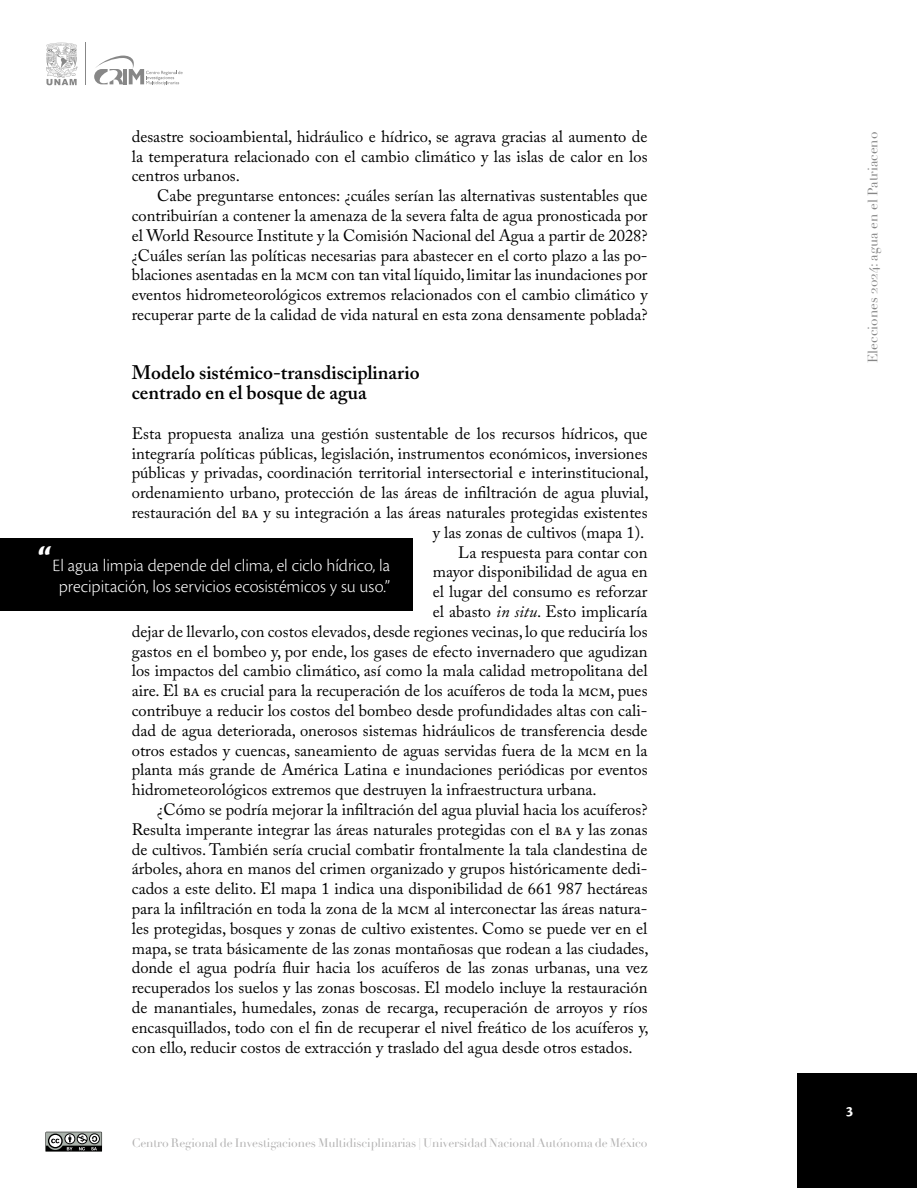
<style>
.page{position:relative;width:918px;height:1188px;background:#fff}
.page>*{position:absolute;margin:0;border:0;box-sizing:border-box;transform-origin:0 0}
.t1{font:600 19.5px/19.8px "Adobe Caslon Pro";color:#000}
.t2{font:300 18px/21.6px "Cronos Pro";color:#fff;text-align:right}
.t3{font:16.5px/19.8px "Adobe Caslon Pro";color:#000;text-align:justify}
.t4{font:700 15px "Cronos Pro";color:#fff}
.t5{font:13.5px "Didot";color:#878787}
.t6{font:12px "Didot";letter-spacing:-.01em;color:#b3b2b2}
.s1{font-style:italic}
.s2{font-weight:700;font-size:36px}
</style>
<div class="page">
<div style="left:798px;top:1073px;width:119px;height:115px;background:#000"></div>
<svg style="left:46px;top:43px;width:32px;height:42px"></svg>
<svg style="left:94px;top:56px;width:89px;height:29px"></svg>
<hr style="left:85px;top:43px;width:1px;height:42px;background:#878787">
<svg style="left:45px;top:1132px;width:57px;height:20px"></svg>
<div style="left:0;top:538px;width:412px;height:73px;background:#000"></div>
<p class="t3" style="left:132px;top:126px;width:517px">desastre socioambiental, hidráulico e hídrico, se agrava gracias al aumento de la temperatura relacionado con el cambio climático y las islas de calor en los centros urbanos.</p>
<p class="t3" style="left:132px;top:186px;width:517px;text-indent:26px">Cabe preguntarse entonces: ¿cuáles serían las alternativas sustentables que contribuirían a contener la amenaza de la severa falta de agua pronosticada por el World Resource Institute y la Comisión Nacional del Agua a partir de 2028? ¿Cuáles serían las políticas necesarias para abastecer en el corto plazo a las po&shy;blaciones asentadas en la mcm con tan vital líquido, limitar las inundaciones por eventos hidrometeorológicos extremos relacionados con el cambio climático y recuperar parte de la calidad de vida natural en esta zona densamente poblada?</p>
<p class="t1" style="left:132px;top:363px;width:289px">Modelo sistémico-transdisciplinario centrado en el bosque de agua</p>
<p class="t3" style="left:132px;top:423px;width:517px">Esta propuesta analiza una gestión sustentable de los recursos hídricos, que</p>
<p class="t3" style="left:132px;top:443px;width:517px">integraría políticas públicas, legislación, instrumentos económicos, inversiones</p>
<p class="t3" style="left:132px;top:463px;width:518px">públicas y privadas, coordinación territorial intersectorial e interinstitucional,</p>
<p class="t3" style="left:132px;top:483px;width:518px">ordenamiento urbano, protección de las áreas de infiltración de agua pluvial,</p>
<p class="t3" style="left:132px;top:502px;width:517px">restauración del ba y su integración a las áreas naturales protegidas existentes</p>
<p class="t3" style="left:433px;top:522px;width:213px">y las zonas de cultivos (mapa 1).</p>
<p class="t3" style="left:458px;top:542px;width:191px">La respuesta para contar con</p>
<p class="t3" style="left:433px;top:562px;width:216px">mayor disponibilidad de agua en</p>
<p class="t3" style="left:433px;top:582px;width:216px">el lugar del consumo es reforzar</p>
<p class="t3" style="left:433px;top:601px;width:216px">el abasto <span class="s1">in situ</span>. Esto implicaría</p>
<p class="t3" style="left:132px;top:621px;width:517px">dejar de llevarlo, con costos elevados, desde regiones vecinas, lo que reduciría los</p>
<p class="t3" style="left:132px;top:641px;width:517px">gastos en el bombeo y, por ende, los gases de efecto invernadero que agudizan</p>
<p class="t3" style="left:132px;top:661px;width:517px">los impactos del cambio climático, así como la mala calidad metropolitana del</p>
<p class="t3" style="left:132px;top:681px;width:517px">aire. El ba es crucial para la recuperación de los acuíferos de toda la mcm, pues</p>
<p class="t3" style="left:132px;top:700px;width:517px">contribuye a reducir los costos del bombeo desde profundidades altas con cali-</p>
<p class="t3" style="left:132px;top:720px;width:517px">dad de agua deteriorada, onerosos sistemas hidráulicos de transferencia desde</p>
<p class="t3" style="left:132px;top:740px;width:517px">otros estados y cuencas, saneamiento de aguas servidas fuera de la mcm en la</p>
<p class="t3" style="left:132px;top:760px;width:517px">planta más grande de América Latina e inundaciones periódicas por eventos</p>
<p class="t3" style="left:132px;top:780px;width:467px">hidrometeorológicos extremos que destruyen la infraestructura urbana.</p>
<p class="t3" style="left:157px;top:799px;width:492px">¿Cómo se podría mejorar la infiltración del agua pluvial hacia los acuíferos?</p>
<p class="t3" style="left:132px;top:819px;width:517px">Resulta imperante integrar las áreas naturales protegidas con el ba y las zonas</p>
<p class="t3" style="left:132px;top:839px;width:517px">de cultivos. También sería crucial combatir frontalmente la tala clandestina de</p>
<p class="t3" style="left:132px;top:859px;width:517px">árboles, ahora en manos del crimen organizado y grupos históricamente dedi-</p>
<p class="t3" style="left:132px;top:879px;width:517px">cados a este delito. El mapa 1 indica una disponibilidad de 661 987 hectáreas</p>
<p class="t3" style="left:132px;top:898px;width:517px">para la infiltración en toda la zona de la mcm al interconectar las áreas natura-</p>
<p class="t3" style="left:132px;top:918px;width:517px">les protegidas, bosques y zonas de cultivo existentes. Como se puede ver en el</p>
<p class="t3" style="left:132px;top:938px;width:518px">mapa, se trata básicamente de las zonas montañosas que rodean a las ciudades,</p>
<p class="t3" style="left:132px;top:958px;width:517px">donde el agua podría fluir hacia los acuíferos de las zonas urbanas, una vez</p>
<p class="t3" style="left:132px;top:978px;width:517px">recuperados los suelos y las zonas boscosas. El modelo incluye la restauración</p>
<p class="t3" style="left:132px;top:997px;width:517px">de manantiales, humedales, zonas de recarga, recuperación de arroyos y ríos</p>
<p class="t3" style="left:132px;top:1017px;width:518px">encasquillados, todo con el fin de recuperar el nivel freático de los acuíferos y,</p>
<p class="t3" style="left:132px;top:1037px;width:503px">con ello, reducir costos de extracción y traslado del agua desde otros estados.</p>
<p class="t2" style="left:38px;top:554px;width:354px"><span class="s2">“</span>El agua limpia depende del clima, el ciclo hídrico, la precipitación, los servicios ecosistémicos y su uso.”</p>
<p class="t6" style="left:132px;top:1136px;width:517px">Centro Regional de Investigaciones Multidisciplinarias | Universidad Nacional Autónoma de México</p>
<p class="t5" style="left:865px;top:363px;width:233px;rotate:-90deg">Elecciones 2024: agua en el Patriaceno</p>
<p class="t4" style="left:846px;top:1103px;width:9px">3</p>
</div>
